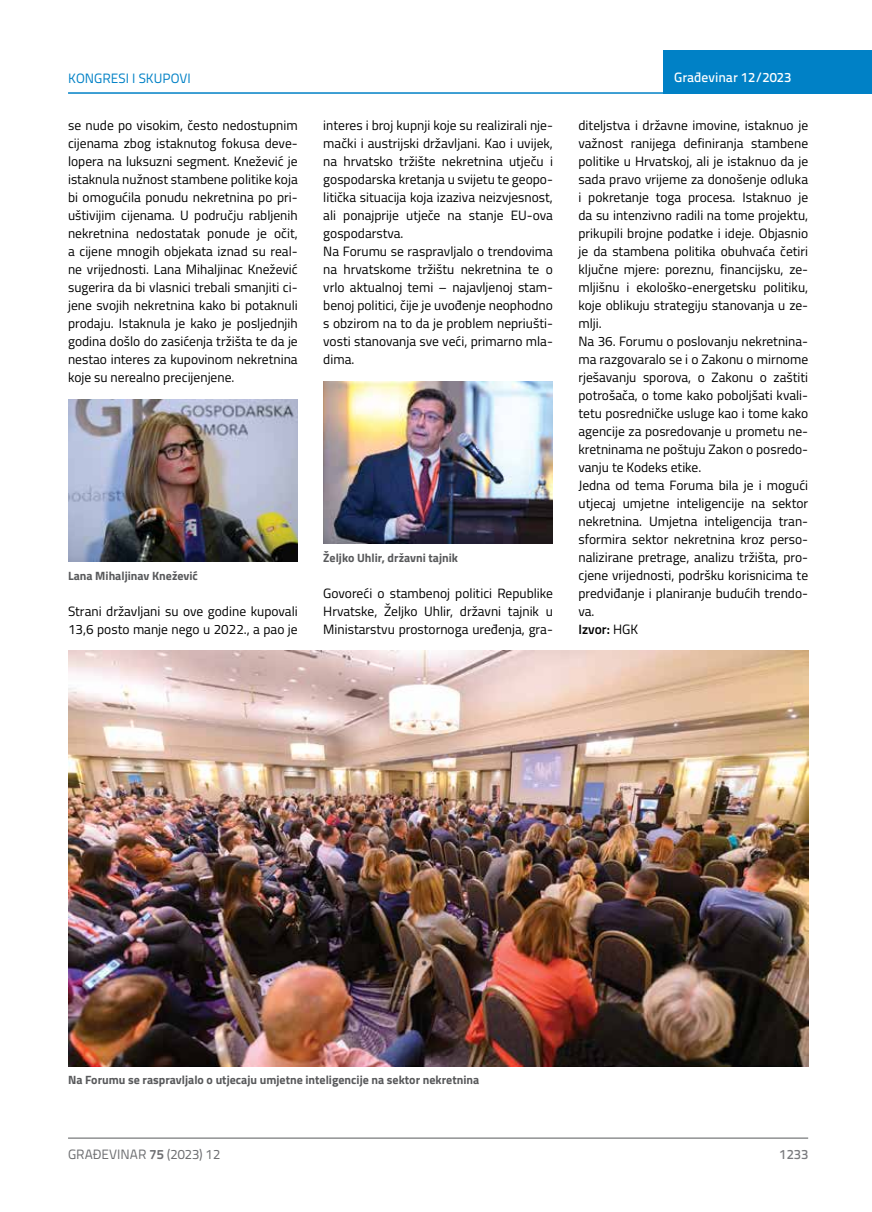
<style>
.page{position:relative;width:872px;height:1212px;background:#fff}
.page>*{position:absolute;margin:0;border:0;box-sizing:border-box;transform-origin:0 0}
.t1{font:13.5px/18px "Titillium";color:#000}
.t2{font:13.5px "Titillium Text 22 L";color:#6d6e71}
.t3{font:500 13.5px "Titillium Text 22 L";color:#fff}
.t4{font:13.5px "Titillium Text 22 L";color:#0081c6}
.t5{font:500 13.5px "Titillium Text 22 L";color:#797a7d}
.t6{font:700 12px "Titillium";color:#58595b}
.s1{font-weight:600}
.s2{font-weight:700}
</style>
<div class="page">
<div style="left:663px;top:50px;width:209px;height:44px;background:#0081c6"></div>
<hr style="left:68px;top:92px;width:804px;height:2px;background:#0081c6">
<hr style="left:68px;top:1138px;width:740px;height:1px;background:#58595b">
<img style="left:68px;top:650px;width:740px;height:416px">
<img style="left:68px;top:400px;width:230px;height:162px">
<img style="left:323px;top:382px;width:230px;height:162px">
<p class="t4" style="left:68px;top:68px;width:124px">KONGRESI I SKUPOVI</p>
<p class="t3" style="left:674px;top:67px;width:118px">Građevinar 12/2023</p>
<p class="t1" style="left:68px;top:115px;width:231px;text-align:justify">se nude po visokim, često nedostupnim cijenama zbog istaknutog fokusa deve&shy;lopera na luksuzni segment. Knežević je istaknula nužnost stambene politike koja bi omogućila ponudu nekretnina po pri&shy;uštivijim cijenama. U području rabljenih nekretnina nedostatak ponude je očit, a cijene mnogih objekata iznad su real&shy;ne vrijednosti. Lana Mihaljinac Knežević sugerira da bi vlasnici trebali smanjiti ci&shy;jene svojih nekretnina kako bi potaknuli prodaju. Istaknula je kako je posljednjih godina došlo do zasićenja tržišta te da je nestao interes za kupovinom nekretnina koje su nerealno precijenjene.</p>
<p class="t1" style="left:578px;top:115px;width:231px">diteljstva i državne imovine, istaknuo je važnost ranijega definiranja stambene politike u Hrvatskoj, ali je istaknuo da je sada pravo vrijeme za donošenje odluka i pokretanje toga procesa. Istaknuo je da su intenzivno radili na tome projektu, prikupili brojne podatke i ideje. Objasnio je da stambena politika obuhvaća četiri ključne mjere: poreznu, financijsku, ze&shy;mljišnu i ekološko-energetsku politiku, koje oblikuju strategiju stanovanja u ze&shy;mlji.<br>Na 36. Forumu o poslovanju nekretnina&shy;ma razgovaralo se i o Zakonu o mirnome rješavanju sporova, o Zakonu o zaštiti potrošača, o tome kako poboljšati kvali&shy;tetu posredničke usluge kao i tome kako agencije za posredovanje u prometu ne&shy;kretninama ne poštuju Zakon o posredo&shy;vanju te Kodeks etike.<br>Jedna od tema Foruma bila je i mogući utjecaj umjetne inteligencije na sektor nekretnina. Umjetna inteligencija tran&shy;sformira sektor nekretnina kroz perso&shy;nalizirane pretrage, analizu tržišta, pro&shy;cjene vrijednosti, podršku korisnicima te predviđanje i planiranje budućih trendo&shy;va.<br><span class="s1">Izvor:</span> HGK</p>
<p class="t1" style="left:323px;top:115px;width:231px">interes i broj kupnji koje su realizirali nje&shy;mački i austrijski državljani. Kao i uvijek, na hrvatsko tržište nekretnina utječu i gospodarska kretanja u svijetu te geopo&shy;litička situacija koja izaziva neizvjesnost, ali ponajprije utječe na stanje EU-ova gospodarstva.<br>Na Forumu se raspravljalo o trendovima na hrvatskome tržištu nekretnina te o vrlo aktualnoj temi – najavljenoj stam&shy;benoj politici, čije je uvođenje neophodno s obzirom na to da je problem nepriušti&shy;vosti stanovanja sve veći, primarno mla&shy;dima.</p>
<p class="t6" style="left:323px;top:548px;width:136px">Željko Uhlir, državni tajnik</p>
<p class="t1" style="left:323px;top:583px;width:231px;text-align:justify">Govoreći o stambenoj politici Republike Hrvatske, Željko Uhlir, državni tajnik u Ministarstvu prostornoga uređenja, gra-</p>
<p class="t6" style="left:68px;top:566px;width:131px">Lana Mihaljinav Knežević</p>
<p class="t1" style="left:68px;top:602px;width:231px">Strani državljani su ove godine kupovali<br>13,6 posto manje nego u 2022., a pao je</p>
<p class="t6" style="left:68px;top:1071px;width:413px">Na Forumu se raspravljalo o utjecaju umjetne inteligencije na sektor nekretnina</p>
<p class="t2" style="left:68px;top:1144px;width:154px">GRAĐEVINAR <span class="s2">75</span> (2023) 12</p>
<p class="t5" style="left:779px;top:1144px;width:30px">1233</p>
</div>
